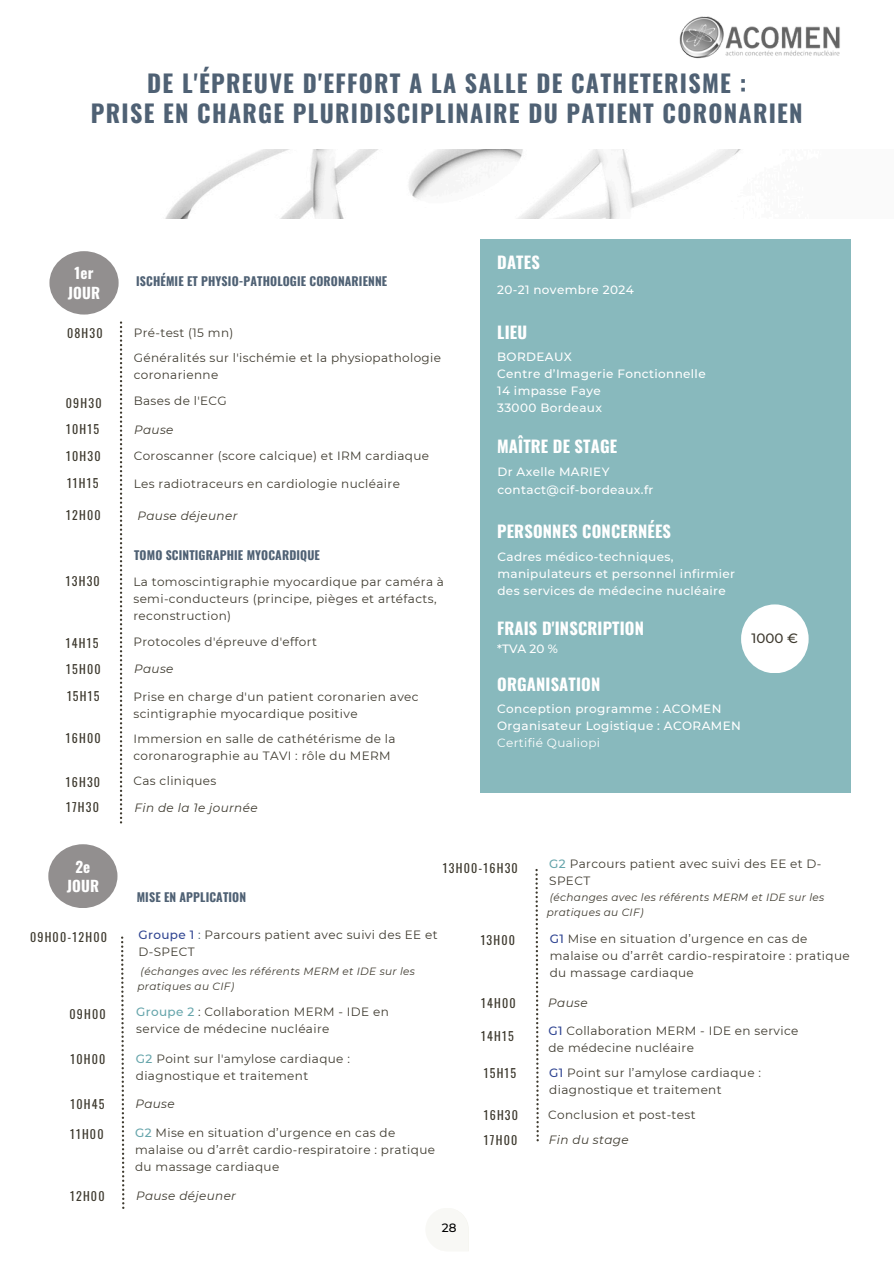
<style>
.page{position:relative;width:894px;height:1264px;background:#fff}
.page>*{position:absolute;margin:0;border:0;box-sizing:border-box;transform-origin:0 0}
.t1{font:700 24px/30.3px "Oswald";letter-spacing:.055em;color:#4f6174;text-align:center}
.t2{font:700 16.5px "Oswald";letter-spacing:.01em;color:#fff}
.t3{font:700 15px/19.2px "Oswald";letter-spacing:.01em;color:#fff;text-align:center}
.t4{font:500 13.5px "Montserrat";color:#3e3a2f}
.t5{font:12px/17px "Montserrat";letter-spacing:.03em;color:#3e3a2f}
.t6{font:500 12px/17px "Montserrat";letter-spacing:.03em;color:#fff}
.t7{font:12px "Oswald";letter-spacing:.1em;color:#3e3a2f}
.t8{font:700 12px "Oswald";letter-spacing:.01em;color:#4f6174}
.t9{font:italic 12px "Montserrat";letter-spacing:.03em;color:#3e3a2f}
.t10{font:12px "Montserrat";letter-spacing:.03em;color:#fff}
.t11{font:500 12px "Montserrat";color:#000}
.t12{font:italic 10.5px/14.9px "Montserrat";letter-spacing:.03em;color:#3e3a2f}
.s1{font-weight:500;color:#66a5ab}
.s2{font-weight:500;color:#2f4491}
.s3{color:#38536d}
</style>
<div class="page">
<div style="left:481px;top:240px;width:369px;height:553px;background:#88b9bd"></div>
<img style="left:165px;top:150px;width:575px;height:69px">
<div style="left:49px;top:251px;width:69px;height:63px;background:#928f8f;border-radius:50%"></div>
<svg style="left:120px;top:321px;width:2px;height:502px"></svg>
<div style="left:740px;top:604px;width:68px;height:69px;background:#fff;border-radius:50%"></div>
<img style="left:679px;top:17px;width:161px;height:42px">
<div style="left:48px;top:844px;width:69px;height:64px;background:#928f8f;border-radius:50%"></div>
<svg style="left:121px;top:936px;width:3px;height:272px"></svg>
<svg style="left:449px;top:1208px;width:20px;height:43px"></svg>
<svg style="left:535px;top:869px;width:3px;height:272px"></svg>
<p class="t1" style="left:91px;top:67px;width:713px">DE L'ÉPREUVE D'EFFORT A LA SALLE DE CATHETERISME :<br>PRISE EN CHARGE PLURIDISCIPLINAIRE DU PATIENT CORONARIEN</p>
<h5 class="t3" style="left:68px;top:263px;width:34px">1er<br>JOUR</h5>
<h1 class="t8" style="left:136px;top:271px;width:252px">ISCHÉMIE ET PHYSIO-PATHOLOGIE CORONARIENNE</h1>
<h2 class="t7" style="left:67px;top:324px;width:37px">08H30</h2>
<p class="t5" style="left:134px;top:324px;width:101px">Pré-test (15 mn)</p>
<h4 class="t5" style="left:134px;top:349px;width:309px">Généralités sur l'ischémie et la physiopathologie coronarienne</h4>
<h5 class="t7" style="left:66px;top:393px;width:37px">09H30</h5>
<h5 class="t5" style="left:134px;top:392px;width:95px">Bases de l'ECG</h5>
<p class="t7" style="left:66px;top:419px;width:34px">10H15</p>
<p class="t9" style="left:134px;top:422px;width:41px">Pause</p>
<h5 class="t7" style="left:66px;top:446px;width:36px">10H30</h5>
<h5 class="t7" style="left:67px;top:474px;width:33px">11H15</h5>
<h5 class="t7" style="left:66px;top:505px;width:36px">12H00</h5>
<h5 class="t5" style="left:134px;top:447px;width:297px">Coroscanner (score calcique) et IRM cardiaque</h5>
<h5 class="t5" style="left:134px;top:475px;width:267px">Les radiotraceurs en cardiologie nucléaire</h5>
<h5 class="t9" style="left:137px;top:508px;width:101px">Pause déjeuner</h5>
<p class="t8" style="left:134px;top:545px;width:187px">TOMO SCINTIGRAPHIE MYOCARDIQUE</p>
<p class="t7" style="left:66px;top:571px;width:35px">13H30</p>
<p class="t5" style="left:133px;top:573px;width:312px">La tomoscintigraphie myocardique par caméra à semi-conducteurs (principe, pièges et artéfacts, reconstruction)</p>
<h2 class="t7" style="left:66px;top:633px;width:34px">14H15</h2>
<h6 class="t5" style="left:133px;top:633px;width:185px">Protocoles d'épreuve d'effort</h6>
<h6 class="t7" style="left:66px;top:660px;width:36px">15H00</h6>
<h2 class="t9" style="left:134px;top:661px;width:41px">Pause</h2>
<h2 class="t7" style="left:67px;top:686px;width:34px">15H15</h2>
<h6 class="t5" style="left:133px;top:688px;width:286px">Prise en charge d'un patient coronarien avec scintigraphie myocardique positive</h6>
<h6 class="t7" style="left:66px;top:728px;width:36px">16H00</h6>
<h2 class="t5" style="left:133px;top:730px;width:263px">Immersion en salle de cathétérisme de la coronarographie au TAVI : rôle du MERM</h2>
<h2 class="t7" style="left:66px;top:772px;width:36px">16H30</h2>
<h4 class="t5" style="left:133px;top:772px;width:84px">Cas cliniques</h4>
<h6 class="t7" style="left:66px;top:798px;width:34px">17H30</h6>
<h5 class="t9" style="left:134px;top:800px;width:125px">Fin de la 1e journée</h5>
<h5 class="t2" style="left:497px;top:249px;width:44px">DATES</h5>
<h4 class="t6" style="left:497px;top:281px;width:138px">20-21 novembre 2024</h4>
<h5 class="t2" style="left:497px;top:319px;width:31px">LIEU</h5>
<p class="t6" style="left:497px;top:348px;width:210px">BORDEAUX<br>Centre d’Imagerie Fonctionnelle<br>14 impasse Faye<br>33000 Bordeaux</p>
<p class="t2" style="left:497px;top:433px;width:121px">MAÎTRE DE STAGE</p>
<p class="t6" style="left:497px;top:463px;width:113px">Dr Axelle MARIEY</p>
<p class="t6" style="left:497px;top:481px;width:158px">contact@cif-bordeaux.fr</p>
<p class="t2" style="left:497px;top:518px;width:175px">PERSONNES CONCERNÉES</p>
<p class="t6" style="left:497px;top:547px;width:239px">Cadres médico-techniques, manipulateurs et personnel infirmier des services de médecine nucléaire</p>
<h5 class="t2" style="left:497px;top:615px;width:148px">FRAIS D'INSCRIPTION</h5>
<p class="t6" style="left:497px;top:640px;width:62px">*TVA 20 %</p>
<p class="t2" style="left:497px;top:671px;width:105px">ORGANISATION</p>
<p class="t6" style="left:497px;top:700px;width:226px">Conception programme : ACOMEN</p>
<h5 class="t6" style="left:497px;top:717px;width:245px">Organisateur Logistique : ACORAMEN</h5>
<h5 class="t10" style="left:497px;top:735px;width:104px">Certifié Qualiopi</h5>
<h5 class="t4" style="left:751px;top:629px;width:48px">1000 €</h5>
<p class="t3" style="left:67px;top:856px;width:34px">2e<br>JOUR</p>
<p class="t8" style="left:137px;top:887px;width:111px">MISE EN APPLICATION</p>
<h4 class="t7" style="left:443px;top:859px;width:76px">13H00-16H30</h4>
<h5 class="t5" style="left:549px;top:855px;width:274px"><span class="s1">G2</span> Parcours patient avec suivi des EE et D-<br>SPECT</h5>
<p class="t12" style="left:546px;top:889px;width:279px">(échanges avec les référents MERM et IDE sur les pratiques au CIF)</p>
<h3 class="t7" style="left:30px;top:928px;width:78px">09H00-12H00</h3>
<p class="t5" style="left:138px;top:926px;width:300px"><span class="s2">Groupe 1</span> <span class="s3">:</span> Parcours patient avec suivi des EE et<br>D-SPECT</p>
<h2 class="t12" style="left:137px;top:963px;width:279px">(échanges avec les référents MERM et IDE sur les pratiques au CIF)</h2>
<p class="t7" style="left:480px;top:930px;width:36px">13H00</p>
<p class="t5" style="left:549px;top:930px;width:301px"><span class="s2">G1</span> Mise en situation d’urgence en cas de malaise ou d’arrêt cardio-respiratoire : pratique du massage cardiaque</p>
<p class="t7" style="left:69px;top:1004px;width:38px">09H00</p>
<p class="t5" style="left:136px;top:1003px;width:254px"><span class="s1">Groupe 2</span> : Collaboration MERM - IDE en service de médecine nucléaire</p>
<p class="t7" style="left:481px;top:993px;width:36px">14H00</p>
<p class="t9" style="left:548px;top:995px;width:41px">Pause</p>
<p class="t5" style="left:548px;top:1021px;width:251px"><span class="s2">G1</span> Collaboration MERM - IDE en service de médecine nucléaire</p>
<h5 class="t7" style="left:481px;top:1026px;width:34px">14H15</h5>
<h2 class="t7" style="left:71px;top:1049px;width:36px">10H00</h2>
<h5 class="t5" style="left:136px;top:1049px;width:215px"><span class="s1">G2</span> Point sur l'amylose cardiaque : diagnostique et traitement</h5>
<h5 class="t7" style="left:71px;top:1094px;width:35px">10H45</h5>
<h5 class="t5" style="left:135px;top:1124px;width:301px"><span class="s1">G2</span> Mise en situation d’urgence en cas de malaise ou d’arrêt cardio-respiratoire : pratique du massage cardiaque</h5>
<p class="t9" style="left:135px;top:1095px;width:41px">Pause</p>
<h5 class="t7" style="left:70px;top:1124px;width:35px">11H00</h5>
<h5 class="t7" style="left:70px;top:1186px;width:36px">12H00</h5>
<h5 class="t9" style="left:136px;top:1188px;width:101px">Pause déjeuner</h5>
<h5 class="t11" style="left:441px;top:1220px;width:16px">28</h5>
<p class="t7" style="left:483px;top:1063px;width:34px">15H15</p>
<p class="t5" style="left:549px;top:1063px;width:213px"><span class="s2">G1</span> Point sur l’amylose cardiaque : diagnostique et traitement</p>
<p class="t7" style="left:483px;top:1105px;width:36px">16H30</p>
<p class="t5" style="left:548px;top:1106px;width:149px">Conclusion et post-test</p>
<p class="t7" style="left:484px;top:1130px;width:35px">17H00</p>
<h5 class="t9" style="left:549px;top:1132px;width:81px">Fin du stage</h5>
</div>
